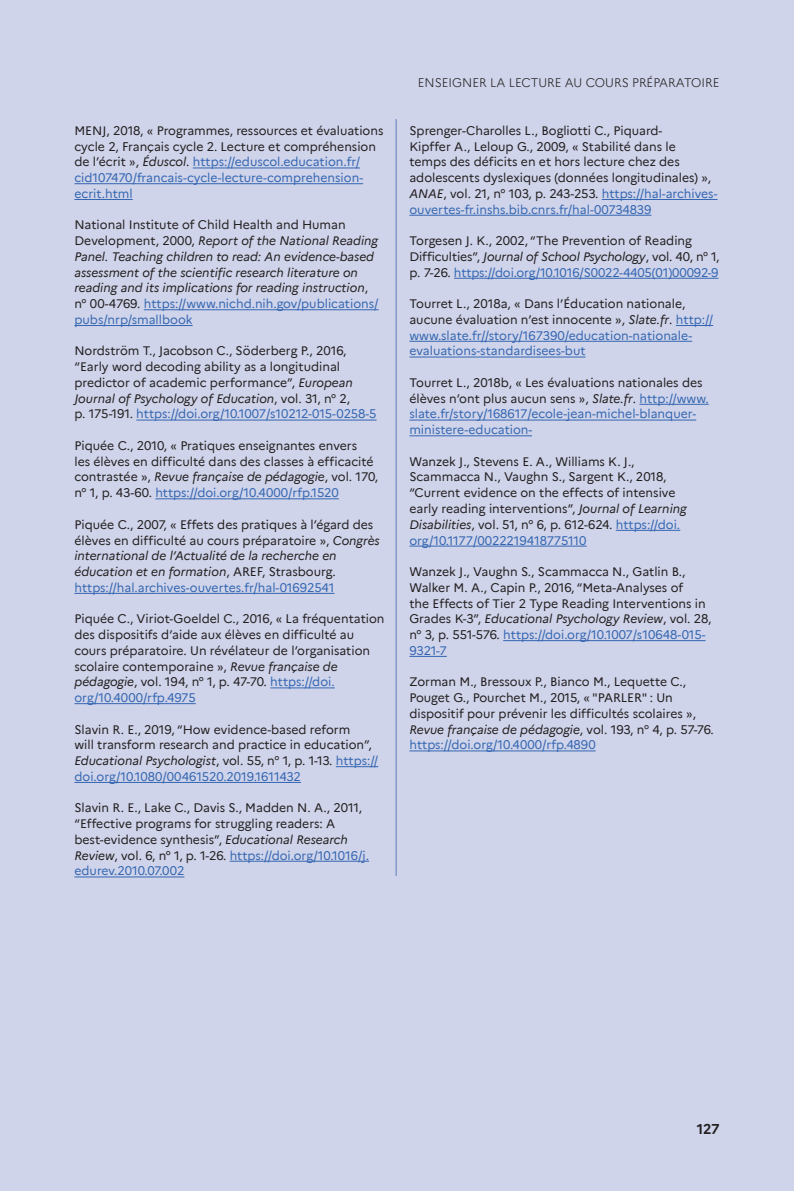
<style>
.page{position:relative;width:794px;height:1191px;background:#cfd4ea}
.page>*{position:absolute;margin:0;border:0;box-sizing:border-box;transform-origin:0 0}
.t1{font:700 14px "Marianne";color:#231f20}
._00_TexteCourant{font:12.25px/15.8px "Marianne";color:#231f20}
._00_TexteCourant-2{font:12.25px/15.8px "Marianne";color:#3566b1}
._00_TexteCourant-3{font:italic 12.25px/15.8px "Marianne";color:#231f20}
.t2{font:300 12.25px "Marianne";color:#231f20}
.s1{font-style:italic}
.s2{color:#3566b1}
.s3{font-style:normal}
.s4{font-style:normal;color:#3566b1}
.s5{color:#231f20}
.s6{font-style:italic;color:#231f20}
</style>
<div class="page">
<hr style="left:193px;top:167px;width:167px;height:1px;background:#3566b1">
<hr style="left:74px;top:183px;width:289px;height:1px;background:#3566b1">
<hr style="left:74px;top:199px;width:59px;height:1px;background:#3566b1">
<hr style="left:144px;top:309px;width:235px;height:1px;background:#3566b1">
<hr style="left:74px;top:325px;width:119px;height:1px;background:#3566b1">
<hr style="left:136px;top:419px;width:240px;height:1px;background:#3566b1">
<hr style="left:155px;top:498px;width:184px;height:1px;background:#3566b1">
<hr style="left:74px;top:593px;width:260px;height:1px;background:#3566b1">
<hr style="left:270px;top:687px;width:65px;height:1px;background:#3566b1">
<hr style="left:74px;top:703px;width:122px;height:1px;background:#3566b1">
<hr style="left:336px;top:766px;width:42px;height:1px;background:#3566b1">
<hr style="left:74px;top:782px;width:227px;height:1px;background:#3566b1">
<hr style="left:230px;top:860px;width:139px;height:1px;background:#3566b1">
<hr style="left:74px;top:876px;width:110px;height:1px;background:#3566b1">
<hr style="left:602px;top:199px;width:115px;height:1px;background:#3566b1">
<hr style="left:409px;top:215px;width:242px;height:1px;background:#3566b1">
<hr style="left:454px;top:278px;width:264px;height:1px;background:#3566b1">
<hr style="left:676px;top:325px;width:37px;height:1px;background:#3566b1">
<hr style="left:409px;top:341px;width:283px;height:1px;background:#3566b1">
<hr style="left:409px;top:356px;width:176px;height:1px;background:#3566b1">
<hr style="left:639px;top:404px;width:70px;height:1px;background:#3566b1">
<hr style="left:409px;top:419px;width:287px;height:1px;background:#3566b1">
<hr style="left:409px;top:435px;width:123px;height:1px;background:#3566b1">
<hr style="left:616px;top:530px;width:64px;height:1px;background:#3566b1">
<hr style="left:409px;top:545px;width:177px;height:1px;background:#3566b1">
<hr style="left:503px;top:640px;width:202px;height:1px;background:#3566b1">
<hr style="left:409px;top:656px;width:38px;height:1px;background:#3566b1">
<hr style="left:409px;top:750px;width:186px;height:1px;background:#3566b1">
<hr style="left:396px;top:119px;width:1px;height:757px;background:#5f7abc">
<p class="_00_TexteCourant" style="left:74px;top:122px;width:310px">MENJ, 2018, « Programmes, ressources et évaluations cycle 2, Français cycle 2. Lecture et compréhension de l’écrit », <span class="s1">Éduscol</span>. <span class="s2">https://eduscol.education.fr/ cid107470/francais-cycle-lecture-comprehension&shy;ecrit.html</span></p>
<p class="_00_TexteCourant-3" style="left:74px;top:216px;width:306px"><span class="s3">National Institute of Child Health and Human Development, 2000,</span> Report of the National Reading Panel. Teaching children to read: An evidence-based assessment of the scientific research literature on reading and its implications for reading instruction<span class="s3">, n° 00-4769.</span> <span class="s4">https://www.nichd.nih.gov/publications/ pubs/nrp/smallbook</span></p>
<p class="_00_TexteCourant" style="left:74px;top:342px;width:304px">Nordström T., Jacobson C., Söderberg P., 2016, “Early word decoding ability as a longitudinal predictor of academic performance”, <span class="s1">European Journal of Psychology of Education</span>, vol. 31, n° 2,<br>p. 175-191. <span class="s2">https://doi.org/10.1007/s10212-015-0258-5</span></p>
<p class="_00_TexteCourant" style="left:74px;top:437px;width:305px">Piquée C., 2010, « Pratiques enseignantes envers<br>les élèves en difficulté dans des classes à efficacité contrastée », <span class="s1">Revue française de pédagogie</span>, vol. 170, n° 1, p. 43-60. <span class="s2">https://doi.org/10.4000/rfp.1520</span></p>
<p class="_00_TexteCourant" style="left:74px;top:515px;width:307px">Piquée C., 2007, « Effets des pratiques à l’égard des élèves en difficulté au cours préparatoire », <span class="s1">Congrès international de l’Actualité de la recherche en éducation et en formation</span>, AREF, Strasbourg. <span class="s2">https://hal.archives-ouvertes.fr/hal-01692541</span></p>
<p class="_00_TexteCourant" style="left:74px;top:610px;width:312px">Piquée C., Viriot-Goeldel C., 2016, « La fréquentation des dispositifs d’aide aux élèves en difficulté au cours préparatoire. Un révélateur de l’organisation scolaire contemporaine », <span class="s1">Revue française de pédagogie</span>, vol. 194, n° 1, p. 47-70. <span class="s2">https://doi. org/10.4000/rfp.4975</span></p>
<p class="_00_TexteCourant" style="left:74px;top:720px;width:305px">Slavin R. E., 2019, “How evidence-based reform<br>will transform research and practice in education”, <span class="s1">Educational Psychologist</span>, vol. 55, n° 1, p. 1-13. <span class="s2">https:// doi.org/10.1080/00461520.2019.1611432</span></p>
<p class="_00_TexteCourant" style="left:74px;top:799px;width:296px">Slavin R. E., Lake C., Davis S., Madden N. A., 2011, “Effective programs for struggling readers: A best-evidence synthesis”, <span class="s1">Educational Research Review</span>, vol. 6, n° 1, p. 1-26. <span class="s2">https://doi.org/10.1016/j. edurev.2010.07.002</span></p>
<p class="t2" style="left:418px;top:74px;width:303px">ENSEIGNER LA LECTURE AU COURS PRÉPARATOIRE</p>
<p class="_00_TexteCourant" style="left:409px;top:122px;width:310px">Sprenger-Charolles L., Bogliotti C., Piquard-<br>Kipffer A., Leloup G., 2009, « Stabilité dans le<br>temps des déficits en et hors lecture chez des adolescents dyslexiques (données longitudinales) », <span class="s1">ANAE</span>, vol. 21, n° 103, p. 243-253. <span class="s2">https://hal-archives&shy;ouvertes-fr.inshs.bib.cnrs.fr/hal-00734839</span></p>
<p class="_00_TexteCourant" style="left:409px;top:232px;width:311px">Torgesen J. K., 2002, “The Prevention of Reading<br>Difficulties”, <span class="s1">Journal of School Psychology</span>, vol. 40, n° 1, p. 7-26. <span class="s2">https://doi.org/10.1016/S0022-4405(01)00092-9</span></p>
<p class="_00_TexteCourant-2" style="left:409px;top:295px;width:305px"><span class="s5">Tourret L., 2018a, « Dans l’Éducation nationale, aucune évaluation n’est innocente »,</span> <span class="s6">Slate.fr</span><span class="s5">.</span> http:// www.slate.fr//story/167390/education-nationale&shy;evaluations-standardisees-but</p>
<p class="_00_TexteCourant-2" style="left:409px;top:374px;width:301px"><span class="s5">Tourret L., 2018b, « Les évaluations nationales des élèves n’ont plus aucun sens »,</span> <span class="s6">Slate.fr</span><span class="s5">.</span> http://www. slate.fr/story/168617/ecole-jean-michel-blanquer&shy;ministere-education-</p>
<p class="_00_TexteCourant" style="left:409px;top:452px;width:279px">Wanzek J., Stevens E. A., Williams K. J., Scammacca N., Vaughn S., Sargent K., 2018, “Current evidence on the effects of intensive early reading interventions”, <span class="s1">Journal of Learning Disabilities</span>, vol. 51, n° 6, p. 612-624. <span class="s2">https://doi. org/10.1177/0022219418775110</span></p>
<p class="_00_TexteCourant" style="left:409px;top:563px;width:303px">Wanzek J., Vaughn S., Scammacca N., Gatlin B., Walker M. A., Capin P., 2016, “Meta-Analyses of<br>the Effects of Tier 2 Type Reading Interventions in Grades K-3”, <span class="s1">Educational Psychology Review</span>, vol. 28, n° 3, p. 551-576. <span class="s2">https://doi.org/10.1007/s10648-015- 9321-7</span></p>
<p class="_00_TexteCourant" style="left:409px;top:673px;width:306px">Zorman M., Bressoux P., Bianco M., Lequette C., Pouget G., Pourchet M., 2015, « "PARLER" : Un dispositif pour prévenir les difficultés scolaires », <span class="s1">Revue française de pédagogie</span>, vol. 193, n° 4, p. 57-76. <span class="s2">https://doi.org/10.4000/rfp.4890</span></p>
<p class="t1" style="left:696px;top:1118px;width:24px">127</p>
</div>
